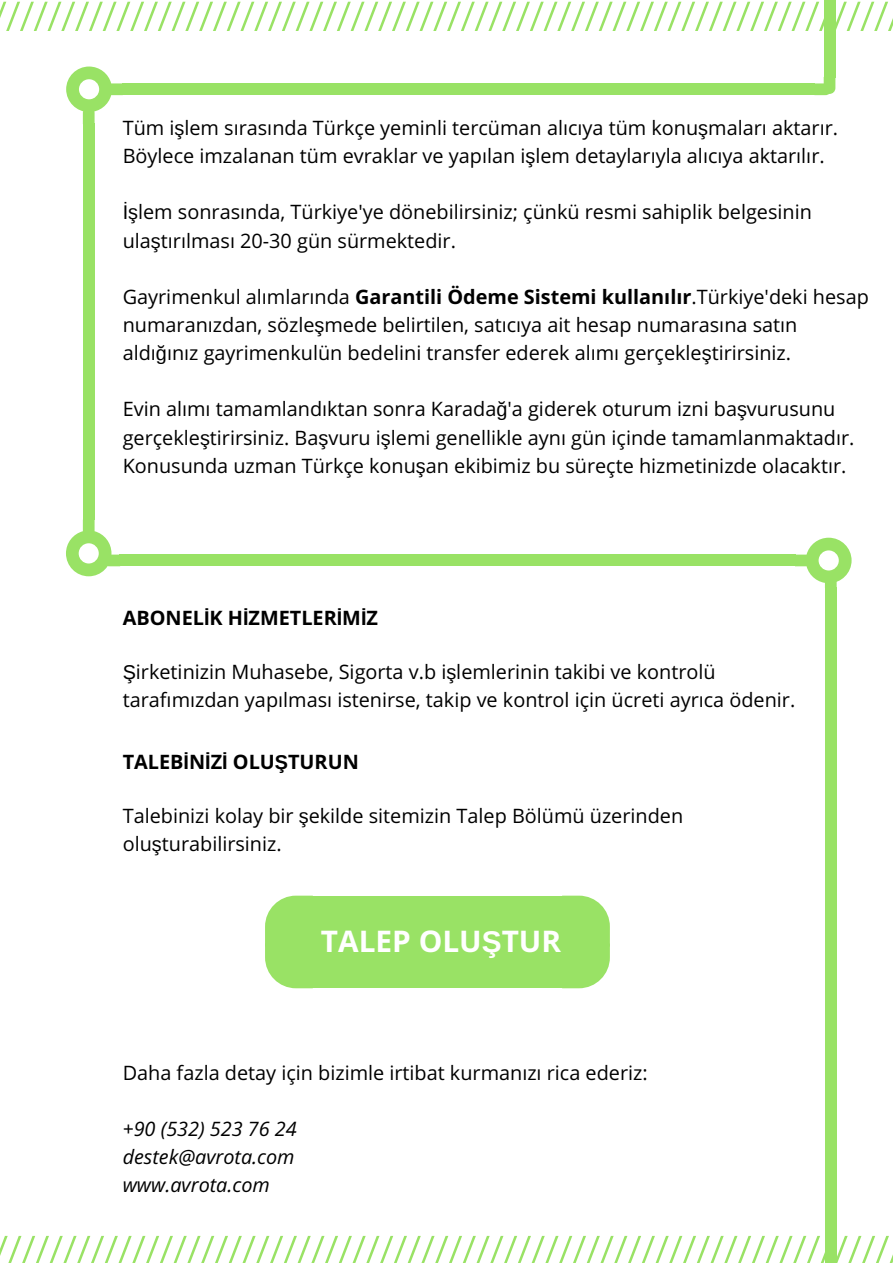
<style>
.page{position:relative;width:893px;height:1263px;background:#fff}
.page>*{position:absolute;margin:0;border:0;box-sizing:border-box;transform-origin:0 0}
.t1{font:700 29.85px "Open Sans";color:#fff}
.t2{font:19.8px/28.2px "Open Sans";color:#000}
.t3{font:italic 19.8px/28.2px "Open Sans";color:#000;text-align:justify}
.t4{font:700 19.8px "Open Sans";color:#000}
.s1{font-family:"Liberation Sans"}
.s2{font-weight:700}
</style>
<div class="page">
<svg style="left:0;top:1236px;width:893px;height:27px"></svg>
<svg style="left:0;top:2px;width:893px;height:28px"></svg>
<div style="left:824px;top:0;width:11px;height:78px;background:#99e265"></div>
<svg style="left:815px;top:77px;width:20px;height:18px"></svg>
<div style="left:122px;top:83px;width:693px;height:12px;background:#99e265"></div>
<svg style="left:66px;top:67px;width:57px;height:57px"></svg>
<div style="left:83px;top:123px;width:12px;height:397px;background:#99e265"></div>
<svg style="left:66px;top:520px;width:54px;height:56px"></svg>
<div style="left:119px;top:555px;width:677px;height:11px;background:#99e265"></div>
<svg style="left:795px;top:538px;width:57px;height:49px"></svg>
<div style="left:825px;top:587px;width:12px;height:676px;background:#99e265"></div>
<div style="left:311px;top:896px;width:253px;height:50px;background:#99e265"></div>
<div style="left:311px;top:943px;width:253px;height:45px;background:#99e265"></div>
<svg style="left:265px;top:896px;width:46px;height:92px"></svg>
<svg style="left:564px;top:896px;width:46px;height:92px"></svg>
<p class="t2" style="left:123px;top:113px;width:717px">Tüm i<span class="s1">ş</span>lem sırasında Türkçe yeminli tercüman alıcıya tüm konu<span class="s1">ş</span>maları aktarır.<br>Böylece imzalanan tüm evraklar ve yapılan i<span class="s1">ş</span>lem detaylarıyla alıcıya aktarılır.</p>
<p class="t2" style="left:123px;top:198px;width:691px"><span class="s1">İş</span>lem sonrasında, Türkiye'ye dönebilirsiniz; çünkü resmi sahiplik belgesinin ula<span class="s1">ş</span>tırılması 20-30 gün sürmektedir.</p>
<p class="t2" style="left:123px;top:282px;width:748px">Gayrimenkul alımlarında <span class="s2">Garantili Ödeme Sistemi kullanılır</span>.Türkiye'deki hesap numaranızdan, sözle<span class="s1">ş</span>mede belirtilen, satıcıya ait hesap numarasına satın aldı<span class="s1">ğ</span>ınız gayrimenkulün bedelini transfer ederek alımı gerçekle<span class="s1">ş</span>tirirsiniz.</p>
<p class="t2" style="left:123px;top:395px;width:733px">Evin alımı tamamlandıktan sonra Karada<span class="s1">ğ</span>'a giderek oturum izni ba<span class="s1">ş</span>vurusunu gerçekle<span class="s1">ş</span>tirirsiniz. Ba<span class="s1">ş</span>vuru i<span class="s1">ş</span>lemi genellikle aynı gün içinde tamamlanmaktadır.<br>Konusunda uzman Türkçe konu<span class="s1">ş</span>an ekibimiz bu süreçte hizmetinizde olacaktır.</p>
<p class="t4" style="left:123px;top:604px;width:257px">ABONEL<span class="s1">İ</span>K H<span class="s1">İ</span>ZMETLER<span class="s1">İ</span>M<span class="s1">İ</span>Z</p>
<p class="t2" style="left:123px;top:657px;width:674px"><span class="s1">Ş</span>irketinizin Muhasebe, Sigorta v.b i<span class="s1">ş</span>lemlerinin takibi ve kontrolü tarafımızdan yapılması istenirse, takip ve kontrol için ücreti ayrıca ödenir.</p>
<p class="t4" style="left:123px;top:748px;width:238px">TALEB<span class="s1">İ</span>N<span class="s1">İ</span>Z<span class="s1">İ</span> OLU<span class="s1">Ş</span>TURUN</p>
<p class="t2" style="left:123px;top:801px;width:562px">Talebinizi kolay bir <span class="s1">ş</span>ekilde sitemizin Talep Bölümü üzerinden olu<span class="s1">ş</span>turabilirsiniz.</p>
<h1 class="t1" style="left:321px;top:920px;width:242px">TALEP OLU<span class="s1">Ş</span>TUR</h1>
<p class="t2" style="left:123px;top:1058px;width:526px">Daha fazla detay için bizimle irtibat kurmanızı rica ederiz:</p>
<p class="t3" style="left:123px;top:1114px;width:176px">+90 (532) 523 76 24 destek@avrota.com www.avrota.com</p>
</div>
